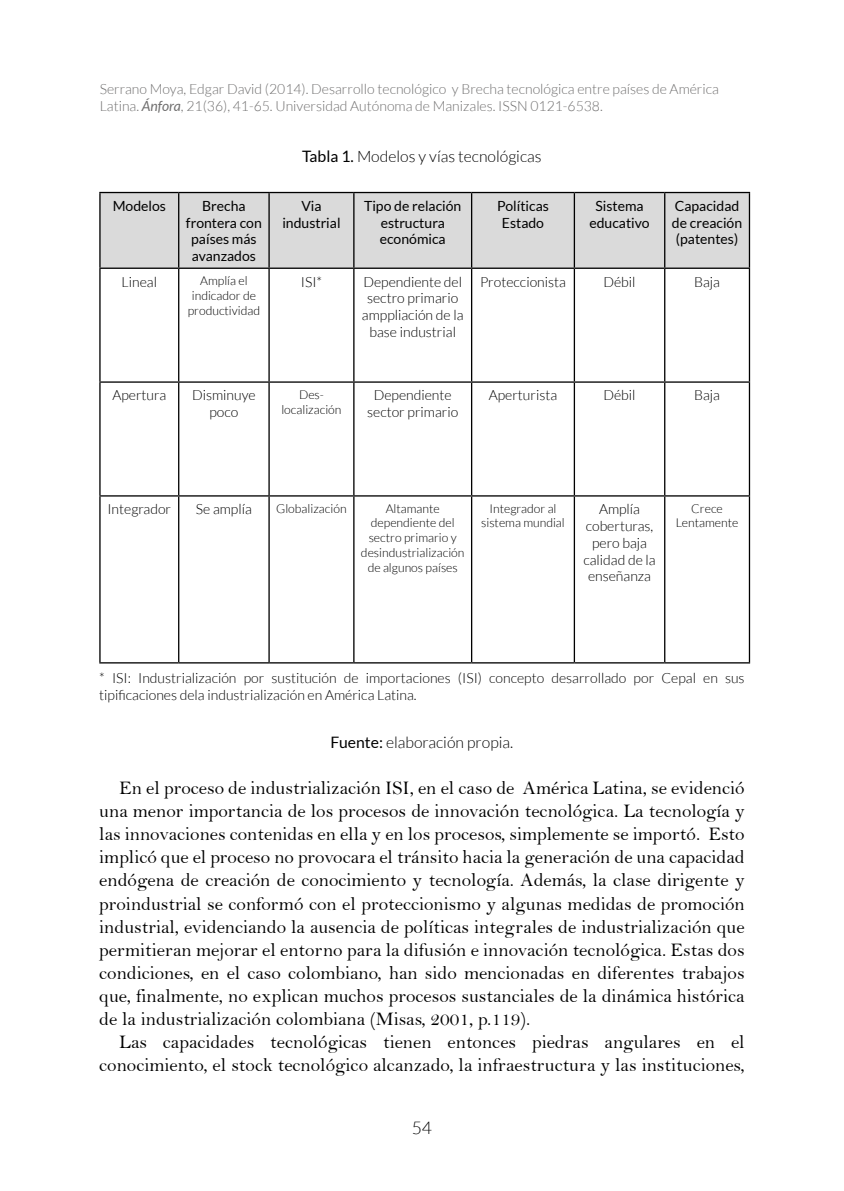
<style>
.page{position:relative;width:844px;height:1191px;background:#fff}
.page>*{position:absolute;margin:0;border:0;box-sizing:border-box;transform-origin:0 0}
.t1{font:19.25px/23.1px "Bell";color:#000;text-align:justify}
.t2{font:300 17.5px "Lato";color:#000}
.t3{font:300 15.75px "Lato";color:#000}
.t4{font:300 14px/16.8px "Lato";color:#000;text-align:center}
.t5{font:300 14px/16.8px "Lato";color:#706f6f}
.t6{font:14px/16.8px "Lato";color:#000;text-align:center}
.t7{font:300 12.25px/14.7px "Lato";color:#000;text-align:center}
.s1{font-weight:400;font-style:italic}
.s2{font-weight:400}
</style>
<div class="page">
<div style="left:101px;top:193px;width:647px;height:74px;background:#dadada"></div>
<hr style="left:99px;top:192px;width:80px;height:1px;background:#000">
<hr style="left:99px;top:193px;width:2px;height:74px;background:#000">
<hr style="left:179px;top:192px;width:90px;height:1px;background:#000">
<hr style="left:178px;top:193px;width:1px;height:74px;background:#000">
<hr style="left:269px;top:192px;width:85px;height:1px;background:#000">
<hr style="left:268px;top:193px;width:2px;height:74px;background:#000">
<hr style="left:354px;top:192px;width:117px;height:1px;background:#000">
<hr style="left:353px;top:193px;width:1px;height:74px;background:#000">
<hr style="left:471px;top:192px;width:103px;height:1px;background:#000">
<hr style="left:471px;top:193px;width:1px;height:74px;background:#000">
<hr style="left:574px;top:192px;width:90px;height:1px;background:#000">
<hr style="left:573px;top:193px;width:2px;height:74px;background:#000">
<hr style="left:664px;top:192px;width:86px;height:1px;background:#000">
<hr style="left:664px;top:193px;width:1px;height:74px;background:#000">
<hr style="left:748px;top:193px;width:2px;height:74px;background:#000">
<hr style="left:99px;top:267px;width:80px;height:2px;background:#000">
<hr style="left:99px;top:269px;width:2px;height:112px;background:#000">
<hr style="left:179px;top:267px;width:90px;height:2px;background:#000">
<hr style="left:178px;top:269px;width:1px;height:112px;background:#000">
<hr style="left:269px;top:267px;width:85px;height:2px;background:#000">
<hr style="left:268px;top:269px;width:2px;height:112px;background:#000">
<hr style="left:354px;top:267px;width:117px;height:2px;background:#000">
<hr style="left:353px;top:269px;width:1px;height:112px;background:#000">
<hr style="left:471px;top:267px;width:103px;height:2px;background:#000">
<hr style="left:471px;top:269px;width:1px;height:112px;background:#000">
<hr style="left:574px;top:267px;width:90px;height:2px;background:#000">
<hr style="left:573px;top:269px;width:2px;height:112px;background:#000">
<hr style="left:664px;top:267px;width:86px;height:2px;background:#000">
<hr style="left:664px;top:269px;width:1px;height:112px;background:#000">
<hr style="left:748px;top:269px;width:2px;height:112px;background:#000">
<hr style="left:99px;top:381px;width:80px;height:2px;background:#000">
<hr style="left:99px;top:383px;width:2px;height:112px;background:#000">
<hr style="left:179px;top:381px;width:90px;height:2px;background:#000">
<hr style="left:178px;top:383px;width:1px;height:112px;background:#000">
<hr style="left:269px;top:381px;width:85px;height:2px;background:#000">
<hr style="left:268px;top:383px;width:2px;height:112px;background:#000">
<hr style="left:354px;top:381px;width:117px;height:2px;background:#000">
<hr style="left:353px;top:383px;width:1px;height:112px;background:#000">
<hr style="left:471px;top:381px;width:103px;height:2px;background:#000">
<hr style="left:471px;top:383px;width:1px;height:112px;background:#000">
<hr style="left:574px;top:381px;width:90px;height:2px;background:#000">
<hr style="left:573px;top:383px;width:2px;height:112px;background:#000">
<hr style="left:664px;top:381px;width:86px;height:2px;background:#000">
<hr style="left:664px;top:383px;width:1px;height:112px;background:#000">
<hr style="left:748px;top:383px;width:2px;height:112px;background:#000">
<hr style="left:99px;top:495px;width:80px;height:1px;background:#000">
<hr style="left:99px;top:496px;width:2px;height:166px;background:#000">
<hr style="left:179px;top:495px;width:90px;height:1px;background:#000">
<hr style="left:178px;top:496px;width:1px;height:166px;background:#000">
<hr style="left:269px;top:495px;width:85px;height:1px;background:#000">
<hr style="left:268px;top:496px;width:2px;height:166px;background:#000">
<hr style="left:354px;top:495px;width:117px;height:1px;background:#000">
<hr style="left:353px;top:496px;width:1px;height:166px;background:#000">
<hr style="left:471px;top:495px;width:103px;height:1px;background:#000">
<hr style="left:471px;top:496px;width:1px;height:166px;background:#000">
<hr style="left:574px;top:495px;width:90px;height:1px;background:#000">
<hr style="left:573px;top:496px;width:2px;height:166px;background:#000">
<hr style="left:664px;top:495px;width:86px;height:1px;background:#000">
<hr style="left:664px;top:496px;width:1px;height:166px;background:#000">
<hr style="left:748px;top:496px;width:2px;height:166px;background:#000">
<hr style="left:99px;top:662px;width:80px;height:1px;background:#000">
<hr style="left:179px;top:662px;width:90px;height:1px;background:#000">
<hr style="left:269px;top:662px;width:85px;height:1px;background:#000">
<hr style="left:354px;top:662px;width:117px;height:1px;background:#000">
<hr style="left:471px;top:662px;width:103px;height:1px;background:#000">
<hr style="left:574px;top:662px;width:90px;height:1px;background:#000">
<hr style="left:664px;top:662px;width:86px;height:1px;background:#000">
<p class="t5" style="left:100px;top:81px;width:620px">Serrano Moya, Edgar David (2014). Desarrollo tecnológico y Brecha tecnológica entre países de América<br>Latina. <span class="s1">Ánfora</span>, 21(36), 41-65. Universidad Autónoma de Manizales. ISSN 0121-6538.</p>
<p class="t3" style="left:302px;top:147px;width:241px"><span class="s2">Tabla 1.</span> Modelos y vías tecnológicas</p>
<p class="t6" style="left:113px;top:197px;width:55px">Modelos</p>
<p class="t6" style="left:186px;top:197px;width:77px">Brecha frontera con países más avanzados</p>
<p class="t6" style="left:282px;top:197px;width:60px">Via industrial</p>
<p class="t6" style="left:364px;top:197px;width:99px">Tipo de relación estructura económica</p>
<p class="t6" style="left:497px;top:197px;width:53px">Políticas<br>Estado</p>
<p class="t6" style="left:589px;top:197px;width:62px">Sistema educativo</p>
<p class="t6" style="left:671px;top:197px;width:72px;text-align:left">Capacidad de creación (patentes)</p>
<p class="t4" style="left:122px;top:273px;width:37px">Lineal</p>
<p class="t7" style="left:188px;top:273px;width:74px">Amplía el indicador de productividad</p>
<p class="t4" style="left:301px;top:273px;width:23px">ISI*</p>
<p class="t4" style="left:362px;top:273px;width:103px">Dependiente del sectro primario amppliación de la base industrial</p>
<p class="t4" style="left:480px;top:273px;width:87px">Proteccionista</p>
<p class="t4" style="left:603px;top:273px;width:34px">Débil</p>
<p class="t4" style="left:694px;top:273px;width:27px">Baja</p>
<p class="t4" style="left:112px;top:387px;width:55px">Apertura</p>
<p class="t4" style="left:192px;top:387px;width:65px">Disminuye poco</p>
<p class="t7" style="left:281px;top:387px;width:62px">Des&shy;localización</p>
<p class="t4" style="left:367px;top:387px;width:93px">Dependiente sector primario</p>
<p class="t4" style="left:488px;top:387px;width:70px">Aperturista</p>
<p class="t4" style="left:603px;top:387px;width:34px">Débil</p>
<p class="t4" style="left:694px;top:387px;width:27px">Baja</p>
<p class="t4" style="left:107px;top:501px;width:65px">Integrador</p>
<p class="t4" style="left:196px;top:501px;width:58px">Se amplía</p>
<p class="t7" style="left:276px;top:501px;width:72px">Globalización</p>
<p class="t7" style="left:361px;top:501px;width:105px">Altamante dependiente del sectro primario y desindustrialización de algunos países</p>
<p class="t7" style="left:481px;top:501px;width:85px">Integrador al sistema mundial</p>
<p class="t4" style="left:583px;top:501px;width:74px">Amplía coberturas, pero baja calidad de la enseñanza</p>
<p class="t7" style="left:675px;top:501px;width:64px">Crece<br>Lentamente</p>
<p class="t4" style="left:99px;top:670px;width:646px;text-align:left">* ISI: Industrialización por sustitución de importaciones (ISI) concepto desarrollado por Cepal en sus tipificaciones dela industrialización en América Latina.</p>
<p class="t3" style="left:330px;top:733px;width:184px"><span class="s2">Fuente:</span> elaboración propia.</p>
<p class="t1" style="left:99px;top:776px;width:646px;text-indent:20px">En el proceso de industrialización ISI, en el caso de América Latina, se evidenció una menor importancia de los procesos de innovación tecnológica. La tecnología y las innovaciones contenidas en ella y en los procesos, simplemente se importó. Esto implicó que el proceso no provocara el tránsito hacia la generación de una capacidad endógena de creación de conocimiento y tecnología. Además, la clase dirigente y proindustrial se conformó con el proteccionismo y algunas medidas de promoción industrial, evidenciando la ausencia de políticas integrales de industrialización que permitieran mejorar el entorno para la difusión e innovación tecnológica. Estas dos condiciones, en el caso colombiano, han sido mencionadas en diferentes trabajos que, finalmente, no explican muchos procesos sustanciales de la dinámica histórica de la industrialización colombiana (Misas, 2001, p.119).</p>
<p class="t1" style="left:99px;top:1030px;width:646px;text-align:right">Las capacidades tecnológicas tienen entonces piedras angulares en el conocimiento, el stock tecnológico alcanzado, la infraestructura y las instituciones,</p>
<p class="t2" style="left:412px;top:1117px;width:22px">54</p>
</div>
